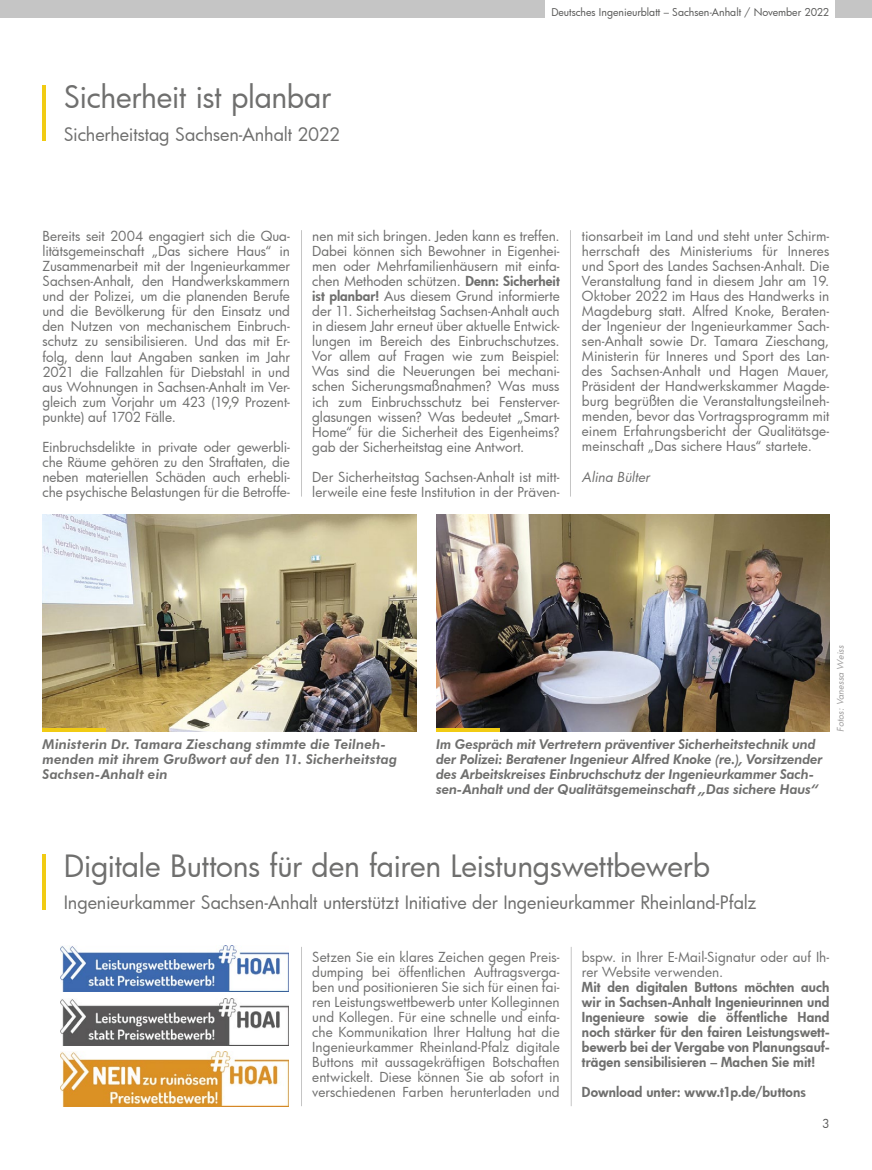
<style>
.page{position:relative;width:872px;height:1170px;background:#fff}
.page>*{position:absolute;margin:0;border:0;box-sizing:border-box;transform-origin:0 0}
.t1{font:30px "Futura Bk";letter-spacing:-.01em;color:#6f6f6e}
.t2{font:18px "Futura Bk";letter-spacing:-.01em;color:#6f6f6e}
.t3{font:13.5px/15px "Futura Bk";color:#6f6f6e;text-align:justify}
.t4{font:italic 800 13.5px/15px "Futura BT";letter-spacing:-.01em;color:#6f6f6e}
.t5{font:13.5px/15px "Futura Hv";letter-spacing:.005em;color:#6f6f6e;text-align:justify}
.t6{font:italic 13.5px "Futura Bk";color:#6f6f6e}
.t7{font:12px "Futura Bk";color:#585857}
.t8{font:10.5px "Futura Bk";color:#585857}
.t9{font:italic 9px "Futura Bk";letter-spacing:.01em;color:#9c9b9b}
.s1{font-family:"Futura Hv"}
</style>
<div class="page">
<div style="left:836px;top:0;width:36px;height:17px;background:#c5c5c5"></div>
<div style="left:0;top:0;width:544px;height:17px;background:#c5c5c5"></div>
<hr style="left:43px;top:85px;width:3px;height:55px;background:#f1cb13">
<hr style="left:301px;top:230px;width:1px;height:266px;background:#c5c5c5">
<hr style="left:301px;top:946px;width:1px;height:160px;background:#c5c5c5">
<hr style="left:571px;top:946px;width:1px;height:160px;background:#c5c5c5">
<hr style="left:570px;top:230px;width:1px;height:266px;background:#c5c5c5">
<img style="left:43px;top:514px;width:374px;height:217px">
<hr style="left:43px;top:728px;width:63px;height:3px;background:#f1cb13">
<img style="left:436px;top:514px;width:393px;height:217px">
<hr style="left:436px;top:728px;width:64px;height:3px;background:#f1cb13">
<hr style="left:43px;top:854px;width:3px;height:55px;background:#f1cb13">
<img style="left:61px;top:998px;width:228px;height:47px">
<img style="left:61px;top:945px;width:228px;height:46px">
<img style="left:61px;top:1051px;width:228px;height:54px">
<h1 class="t1" style="left:64px;top:76px;width:269px">Sicherheit ist planbar</h1>
<h2 class="t2" style="left:64px;top:122px;width:278px">Sicherheitstag Sachsen-Anhalt 2022</h2>
<p class="t8" style="left:551px;top:6px;width:279px">Deutsches Ingenieurblatt – Sachsen-Anhalt / November 2022</p>
<p class="t3" style="left:43px;top:229px;width:249px">Bereits seit 2004 engagiert sich die Qua&shy;litätsgemeinschaft „Das sichere Haus“ in Zusammenarbeit mit der Ingenieurkammer Sachsen-Anhalt, den Handwerkskammern und der Polizei, um die planenden Berufe und die Bevölkerung für den Einsatz und den Nutzen von mechanischem Einbruch&shy;schutz zu sensibilisieren. Und das mit Er&shy;folg, denn laut Angaben sanken im Jahr 2021 die Fallzahlen für Diebstahl in und aus Wohnungen in Sachsen-Anhalt im Ver&shy;gleich zum Vorjahr um 423 (19,9 Prozent&shy;punkte) auf 1702 Fälle.</p>
<p class="t3" style="left:43px;top:439px;width:249px">Einbruchsdelikte in private oder gewerbli&shy;che Räume gehören zu den Straftaten, die neben materiellen Schäden auch erhebli&shy;che psychische Belastungen für die Betroffe-</p>
<p class="t3" style="left:312px;top:229px;width:249px">nen mit sich bringen. Jeden kann es treffen.<br>Dabei können sich Bewohner in Eigenhei&shy;men oder Mehrfamilienhäusern mit einfa&shy;chen Methoden schützen. <span class="s1">Denn: Sicherheit ist planbar!</span> Aus diesem Grund informierte der 11. Sicherheitstag Sachsen-Anhalt auch in diesem Jahr erneut über aktuelle Entwick&shy;lungen im Bereich des Einbruchschutzes.<br>Vor allem auf Fragen wie zum Beispiel:<br>Was sind die Neuerungen bei mechani&shy;schen Sicherungsmaßnahmen? Was muss ich zum Einbruchsschutz bei Fensterver&shy;glasungen wissen? Was bedeutet „Smart-Home“ für die Sicherheit des Eigenheims? gab der Sicherheitstag eine Antwort.</p>
<p class="t3" style="left:312px;top:469px;width:249px">Der Sicherheitstag Sachsen-Anhalt ist mitt&shy;lerweile eine feste Institution in der Präven-</p>
<p class="t3" style="left:582px;top:229px;width:249px">tionsarbeit im Land und steht unter Schirm&shy;herrschaft des Ministeriums für Inneres und Sport des Landes Sachsen-Anhalt. Die Veranstaltung fand in diesem Jahr am 19.<br>Oktober 2022 im Haus des Handwerks in Magdeburg statt. Alfred Knoke, Beraten&shy;der Ingenieur der Ingenieurkammer Sach&shy;sen-Anhalt sowie Dr. Tamara Zieschang, Ministerin für Inneres und Sport des Lan&shy;des Sachsen-Anhalt und Hagen Mauer, Präsident der Handwerkskammer Magde&shy;burg begrüßten die Veranstaltungsteilneh&shy;menden, bevor das Vortragsprogramm mit einem Erfahrungsbericht der Qualitätsge&shy;meinschaft „Das sichere Haus“ startete.</p>
<p class="t6" style="left:582px;top:467px;width:69px">Alina Bülter</p>
<p class="t9" style="left:834px;top:731px;width:88px;rotate:-90deg">Fotos: Vanessa Weiss</p>
<p class="t4" style="left:43px;top:736px;width:356px">Ministerin Dr. Tamara Zieschang stimmte die Teilneh&shy;menden mit ihrem Grußwort auf den 11. Sicherheitstag<br>Sachsen-Anhalt ein</p>
<p class="t4" style="left:436px;top:736px;width:388px">Im Gespräch mit Vertretern präventiver Sicherheitstechnik und der Polizei: Beratener Ingenieur Alfred Knoke (re.), Vorsitzender des Arbeitskreises Einbruchschutz der Ingenieurkammer Sach&shy;sen-Anhalt und der Qualitätsgemeinschaft „Das sichere Haus“</p>
<h1 class="t1" style="left:64px;top:845px;width:647px">Digitale Buttons für den fairen Leistungswettbewerb</h1>
<h2 class="t2" style="left:64px;top:889px;width:694px">Ingenieurkammer Sachsen-Anhalt unterstützt Initiative der Ingenieurkammer Rheinland-Pfalz</h2>
<p class="t3" style="left:312px;top:949px;width:249px">Setzen Sie ein klares Zeichen gegen Preis&shy;dumping bei öffentlichen Auftragsverga&shy;ben und positionieren Sie sich für einen fai&shy;ren Leistungswettbewerb unter Kolleginnen und Kollegen. Für eine schnelle und einfa&shy;che Kommunikation Ihrer Haltung hat die Ingenieurkammer Rheinland-Pfalz digitale Buttons mit aussagekräftigen Botschaften entwickelt. Diese können Sie ab sofort in verschiedenen Farben herunterladen und</p>
<p class="t3" style="left:582px;top:949px;width:249px">bspw. in Ihrer E-Mail-Signatur oder auf Ih&shy;rer Website verwenden.</p>
<p class="t5" style="left:582px;top:979px;width:249px">Mit den digitalen Buttons möchten auch wir in Sachsen-Anhalt Ingenieurinnen und Ingenieure sowie die öffentliche Hand noch stärker für den fairen Leistungswett&shy;bewerb bei der Vergabe von Planungsauf&shy;trägen sensibilisieren – Machen Sie mit!</p>
<p class="t5" style="left:582px;top:1084px;width:225px">Download unter: www.t1p.de/buttons</p>
<p class="t7" style="left:822px;top:1114px;width:9px">3</p>
</div>
